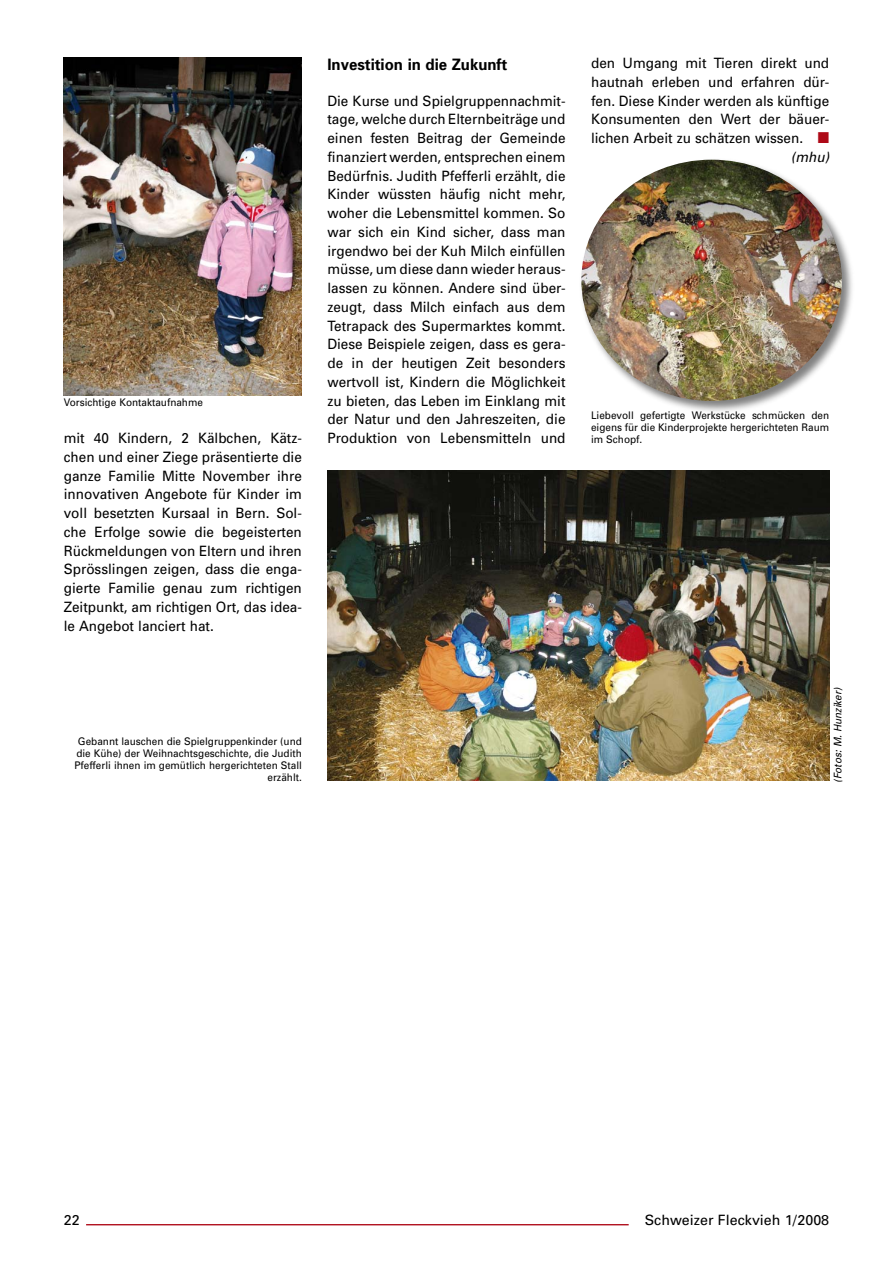
<style>
.page{position:relative;width:893px;height:1263px;background:#fff}
.page>*{position:absolute;margin:0;border:0;box-sizing:border-box;transform-origin:0 0}
.t1{font:700 15.75px "Univers";color:#000;scale:.95 1}
.t2{font:14.25px/18.8px "Univers";color:#000;text-align:justify;scale:.95 1}
.t3{font:14.25px "Univers";color:#000}
.t4{font:10.5px/12px "Univers";color:#000;text-align:right;scale:.95 1}
.t5{font:italic 10.5px "Univers";color:#000;scale:.95 1}
.s1{color:#ae0917}
.s2{font-style:italic}
</style>
<div class="page">
<hr style="left:86px;top:1224px;width:543px;height:1px;background:#ae0917">
<img style="left:64px;top:57px;width:238px;height:338px">
<img style="left:327px;top:471px;width:502px;height:310px">
<div style="left:579px;top:157px;width:276px;height:257px;background:#000;opacity:.5"></div>
<img style="left:581px;top:160px;width:261px;height:241px;border-radius:50%">
<p class="t4" style="left:64px;top:396px;width:148px">Vorsichtige Kontaktaufnahme</p>
<p class="t2" style="left:64px;top:429px;width:252px">mit 40 Kindern, 2 Kälbchen, Kätz&shy;chen und einer Ziege präsentierte die ganze Familie Mitte November ihre innovativen Angebote für Kinder im voll besetzten Kursaal in Bern. Sol&shy;che Erfolge sowie die begeisterten Rückmeldungen von Eltern und ihren Sprösslingen zeigen, dass die enga&shy;gierte Familie genau zum richtigen Zeitpunkt, am richtigen Ort, das idea&shy;le Angebot lanciert hat.</p>
<p class="t4" style="left:74px;top:735px;width:241px">Gebannt lauschen die Spielgruppenkinder (und die Kühe) der Weihnachtsgeschichte, die Judith Pfefferli ihnen im gemütlich hergerichteten Stall erzählt.</p>
<p class="t1" style="left:327px;top:55px;width:191px">Investition in die Zukunft</p>
<p class="t2" style="left:327px;top:91px;width:252px">Die Kurse und Spielgruppennachmit&shy;tage, welche durch Elternbeiträge und einen festen Beitrag der Gemeinde finanziert werden, entsprechen einem Bedürfnis. Judith Pfefferli erzählt, die Kinder wüssten häufig nicht mehr, woher die Lebensmittel kommen. So war sich ein Kind sicher, dass man irgendwo bei der Kuh Milch einfüllen müsse, um diese dann wieder heraus&shy;lassen zu können. Andere sind über&shy;zeugt, dass Milch einfach aus dem Tetrapack des Supermarktes kommt.<br>Diese Beispiele zeigen, dass es gera&shy;de in der heutigen Zeit besonders wertvoll ist, Kindern die Möglichkeit zu bieten, das Leben im Einklang mit der Natur und den Jahreszeiten, die Produktion von Lebensmitteln und</p>
<p class="t2" style="left:591px;top:54px;width:252px;text-align:right">den Umgang mit Tieren direkt und hautnah erleben und erfahren dür&shy;fen. Diese Kinder werden als künftige<br>Konsumenten den Wert der bäuer&shy;lichen Arbeit zu schätzen wissen. <span class="s1">■ </span><span class="s2">(mhu)</span></p>
<p class="t4" style="left:591px;top:409px;width:252px;text-align:justify">Liebevoll gefertigte Werkstücke schmücken den eigens für die Kinderprojekte hergerichteten Raum im Schopf.</p>
<p class="t5" style="left:831px;top:783px;width:101px;rotate:-90deg">(Fotos: M. Hunziker)</p>
<p class="t3" style="left:64px;top:1212px;width:17px">22</p>
<p class="t3" style="left:645px;top:1211px;width:186px">Schweizer Fleckvieh 1/2008</p>
</div>
